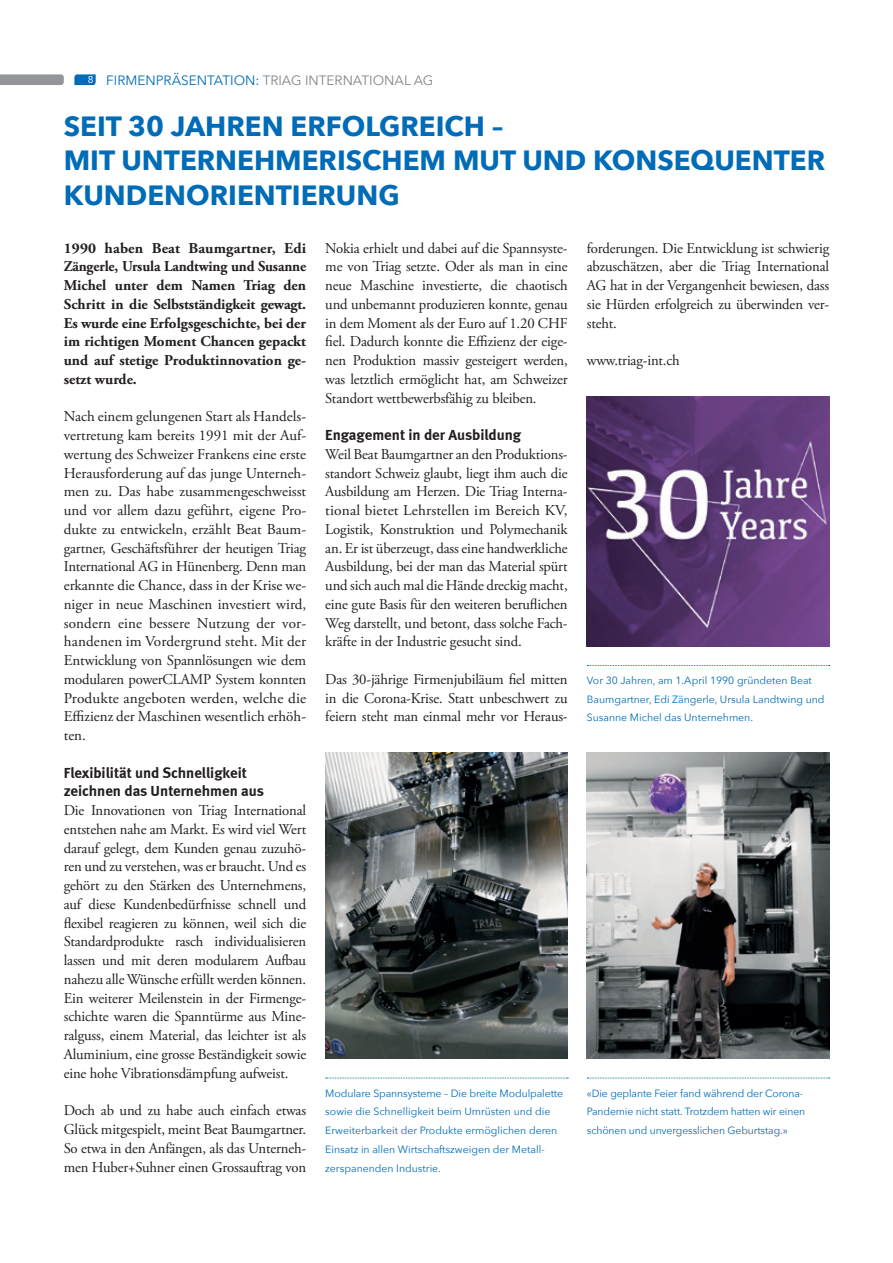
<style>
.page{position:relative;width:893px;height:1263px;background:#fff}
.page>*{position:absolute;margin:0;border:0;box-sizing:border-box;transform-origin:0 0}
.t1{font:700 27.75px/34.5px "Avenir Next";color:#006cb7}
.t2{font:15px/18.8px "Adobe Garamond Pro";letter-spacing:-.01em;color:#231f20;text-align:justify}
.t3{font:700 15px/18.8px "Adobe Garamond Pro";color:#231f20;text-align:justify}
.t4{font:15px/18.8px "Meta Bold LF";color:#231f20}
.t5{font:13.5px "Avenir Next";color:#848484}
.t6{font:10.5px/18.8px "Avenir Next";color:#006cb7}
.s1{font-family:"Meta Normal LF";font-size:10.5px;color:#fff}
.s2{color:#006cb7}
</style>
<div class="page">
<svg style="left:0;top:74px;width:64px;height:11px"></svg>
<svg style="left:74px;top:74px;width:22px;height:11px"></svg>
<img style="left:587px;top:753px;width:242px;height:306px">
<img style="left:325px;top:753px;width:243px;height:306px">
<img style="left:587px;top:396px;width:242px;height:250px">
<svg style="left:587px;top:1078px;width:243px;height:1px"></svg>
<svg style="left:326px;top:1078px;width:242px;height:1px"></svg>
<svg style="left:587px;top:665px;width:243px;height:1px"></svg>
<p class="t5" style="left:88px;top:72px;width:347px"><span class="s1">8</span> <span class="s2">FIRMENPRÄSENTATION:</span> TRIAG INTERNATIONAL AG</p>
<h1 class="t1" style="left:64px;top:110px;width:763px">SEIT 30 JAHREN ERFOLGREICH –<br>MIT UNTERNEHMERISCHEM MUT UND KONSEQUENTER<br>KUNDENORIENTIERUNG</h1>
<p class="t3" style="left:64px;top:239px;width:244px">1990 haben Beat Baumgartner, Edi Zängerle, Ursula Landtwing und Susanne Michel unter dem Namen Triag den Schritt in die Selbstständigkeit gewagt.<br>Es wurde eine Erfolgsgeschichte, bei der im richtigen Moment Chancen gepackt und auf stetige Produktinnovation ge&shy;setzt wurde.</p>
<p class="t2" style="left:64px;top:408px;width:244px">Nach einem gelungenen Start als Handels&shy;vertretung kam bereits 1991 mit der Auf&shy;wertung des Schweizer Frankens eine erste Herausforderung auf das junge Unterneh&shy;men zu. Das habe zusammengeschweisst und vor allem dazu geführt, eigene Pro&shy;dukte zu entwickeln, erzählt Beat Baum&shy;gartner, Geschäftsführer der heutigen Triag International AG in Hünenberg. Denn man erkannte die Chance, dass in der Krise we&shy;niger in neue Maschinen investiert wird, sondern eine bessere Nutzung der vor&shy;handenen im Vordergrund steht. Mit der Entwicklung von Spannlösungen wie dem modularen powerCLAMP System konnten Produkte angeboten werden, welche die Effizienz der Maschinen wesentlich erhöh&shy;ten.</p>
<p class="t4" style="left:64px;top:763px;width:202px">Flexibilität und Schnelligkeit zeichnen das Unternehmen aus</p>
<p class="t2" style="left:64px;top:802px;width:244px">Die Innovationen von Triag International entstehen nahe am Markt. Es wird viel Wert darauf gelegt, dem Kunden genau zuzuhö&shy;ren und zu verstehen, was er braucht. Und es gehört zu den Stärken des Unternehmens, auf diese Kundenbedürfnisse schnell und flexibel reagieren zu können, weil sich die Standardprodukte rasch individualisieren lassen und mit deren modularem Aufbau nahezu alle Wünsche erfüllt werden können.<br>Ein weiterer Meilenstein in der Firmenge&shy;schichte waren die Spanntürme aus Mine&shy;ralguss, einem Material, das leichter ist als Aluminium, eine grosse Beständigkeit sowie eine hohe Vibrationsdämpfung aufweist.</p>
<p class="t2" style="left:64px;top:1102px;width:244px">Doch ab und zu habe auch einfach etwas Glück mitgespielt, meint Beat Baumgartner.<br>So etwa in den Anfängen, als das Unterneh&shy;men Huber+Suhner einen Grossauftrag von</p>
<p class="t2" style="left:325px;top:239px;width:244px">Nokia erhielt und dabei auf die Spannsyste&shy;me von Triag setzte. Oder als man in eine neue Maschine investierte, die chaotisch und unbemannt produzieren konnte, genau in dem Moment als der Euro auf 1.20 CHF fiel. Dadurch konnte die Effizienz der eige&shy;nen Produktion massiv gesteigert werden, was letztlich ermöglicht hat, am Schweizer Standort wettbewerbsfähig zu bleiben.</p>
<p class="t4" style="left:325px;top:425px;width:197px">Engagement in der Ausbildung</p>
<p class="t2" style="left:325px;top:445px;width:244px">Weil Beat Baumgartner an den Produktions&shy;standort Schweiz glaubt, liegt ihm auch die Ausbildung am Herzen. Die Triag Interna&shy;tional bietet Lehrstellen im Bereich KV, Logistik, Konstruktion und Polymechanik an. Er ist überzeugt, dass eine handwerkliche Ausbildung, bei der man das Material spürt und sich auch mal die Hände dreckig macht, eine gute Basis für den weiteren beruflichen Weg darstellt, und betont, dass solche Fach&shy;kräfte in der Industrie gesucht sind.</p>
<p class="t2" style="left:325px;top:670px;width:244px">Das 30-jährige Firmenjubiläum fiel mitten in die Corona-Krise. Statt unbeschwert zu feiern steht man einmal mehr vor Heraus-</p>
<p class="t2" style="left:587px;top:239px;width:244px">forderungen. Die Entwicklung ist schwierig abzuschätzen, aber die Triag International AG hat in der Vergangenheit bewiesen, dass sie Hürden erfolgreich zu überwinden ver&shy;steht.</p>
<p class="t2" style="left:587px;top:352px;width:94px">www.triag-int.ch</p>
<p class="t6" style="left:587px;top:671px;width:239px">Vor 30 Jahren, am 1.April 1990 gründeten Beat<br>Baumgartner, Edi Zängerle, Ursula Landtwing und<br>Susanne Michel das Unternehmen.</p>
<p class="t6" style="left:587px;top:1084px;width:220px">«Die geplante Feier fand während der Corona-<br>Pandemie nicht statt. Trotzdem hatten wir einen schönen und unvergesslichen Geburtstag.»</p>
<p class="t6" style="left:325px;top:1084px;width:239px">Modulare Spannsysteme – Die breite Modulpalette sowie die Schnelligkeit beim Umrüsten und die Erweiterbarkeit der Produkte ermöglichen deren Einsatz in allen Wirtschaftszweigen der Metall&shy;zerspanenden Industrie.</p>
</div>
